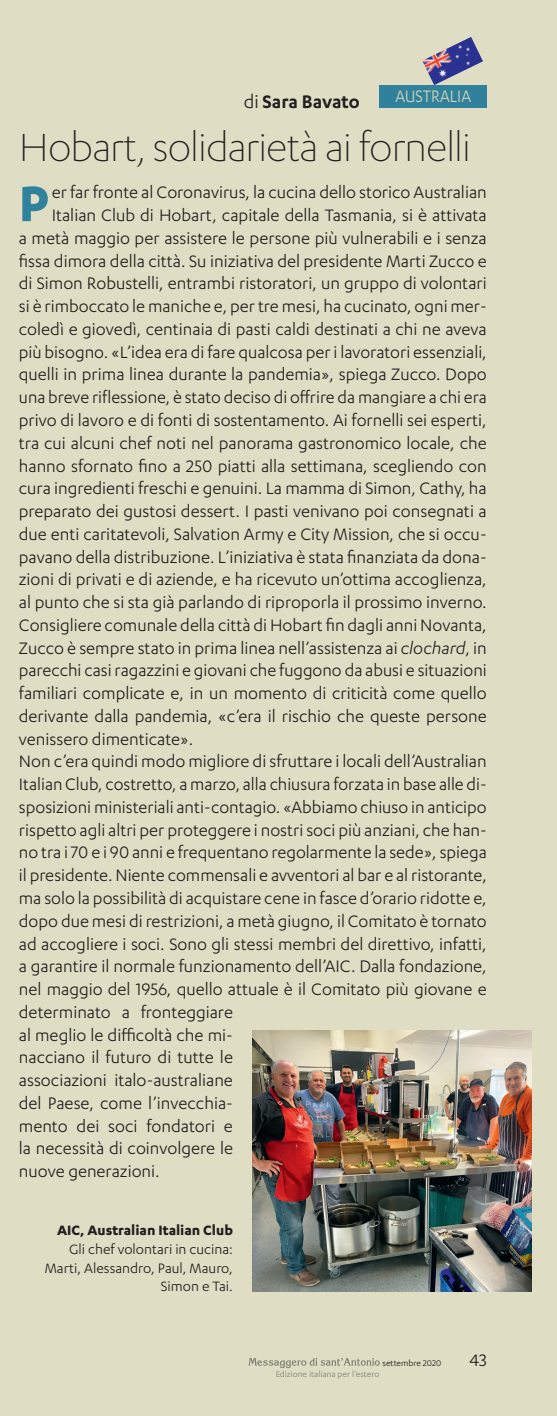
<style>
.page{position:relative;width:557px;height:1416px;background:#fff}
.page>*{position:absolute;margin:0;border:0;box-sizing:border-box;transform-origin:0 0}
.t1{font:700 57.57px "Karbon";color:#30829c}
.t2{font:300 45.5px "Karbon";letter-spacing:-.02em;color:#231f20}
.t3{font:600 21px "Karbon";color:#231f20}
.t4{font:19.25px "Karbon";color:#231f20}
.t5{font:19.25px "Karbon";color:#d9d6b7;scale:.9 1}
.t6{font:15.75px/18.9px "Karbon";color:#231f20;text-align:right}
.t7{font:700 15.75px "Karbon";color:#231f20}
.t8{font:9.62px "Karbon";color:#939598}
.t9{font:9.62px "Karbon";color:#231f20}
.s1{font-weight:400}
.s2{font-style:italic}
</style>
<div class="page">
<div style="left:0;top:0;width:557px;height:1415px;background:#dfdec4"></div>
<img style="left:253px;top:1030px;width:278px;height:261px">
<svg style="left:248px;top:1358px;width:132px;height:9px"></svg>
<img style="left:422px;top:37px;width:61px;height:48px">
<div style="left:380px;top:85px;width:107px;height:23px;background:#30829c"></div>
<p class="t3" style="left:244px;top:90px;width:117px"><span class="s1">di</span> Sara Bavato</p>
<p class="t5" style="left:395px;top:86px;width:86px">AUSTRALIA</p>
<h2 class="t2" style="left:19px;top:122px;width:453px">Hobart, solidarietà ai fornelli</h2>
<h1 class="t1" style="left:19px;top:171px;width:31px">P</h1>
<p class="t4" style="left:52px;top:182px;width:436px">er far fronte al Coronavirus, la cucina dello storico Australian</p>
<p class="t4" style="left:52px;top:205px;width:436px">Italian Club di Hobart, capitale della Tasmania, si è attivata</p>
<p class="t4" style="left:19px;top:227px;width:469px">a metà maggio per assistere le persone più vulnerabili e i senza</p>
<p class="t4" style="left:19px;top:250px;width:469px">fissa dimora della città. Su iniziativa del presidente Marti Zucco e</p>
<p class="t4" style="left:19px;top:273px;width:469px">di Simon Robustelli, entrambi ristoratori, un gruppo di volontari</p>
<p class="t4" style="left:19px;top:296px;width:469px">si è rimboccato le maniche e, per tre mesi, ha cucinato, ogni mer-</p>
<p class="t4" style="left:19px;top:318px;width:469px">coledì e giovedì, centinaia di pasti caldi destinati a chi ne aveva</p>
<p class="t4" style="left:19px;top:341px;width:469px">più bisogno. «L’idea era di fare qualcosa per i lavoratori essenziali,</p>
<p class="t4" style="left:19px;top:364px;width:469px">quelli in prima linea durante la pandemia», spiega Zucco. Dopo</p>
<p class="t4" style="left:19px;top:387px;width:469px">una breve riflessione, è stato deciso di offrire da mangiare a chi era</p>
<p class="t4" style="left:19px;top:409px;width:469px">privo di lavoro e di fonti di sostentamento. Ai fornelli sei esperti,</p>
<p class="t4" style="left:19px;top:432px;width:469px">tra cui alcuni chef noti nel panorama gastronomico locale, che</p>
<p class="t4" style="left:19px;top:455px;width:469px">hanno sfornato fino a 250 piatti alla settimana, scegliendo con</p>
<p class="t4" style="left:19px;top:478px;width:469px">cura ingredienti freschi e genuini. La mamma di Simon, Cathy, ha</p>
<p class="t4" style="left:19px;top:500px;width:469px">preparato dei gustosi dessert. I pasti venivano poi consegnati a</p>
<p class="t4" style="left:19px;top:523px;width:469px">due enti caritatevoli, Salvation Army e City Mission, che si occu-</p>
<p class="t4" style="left:19px;top:546px;width:469px">pavano della distribuzione. L’iniziativa è stata finanziata da dona-</p>
<p class="t4" style="left:19px;top:569px;width:469px">zioni di privati e di aziende, e ha ricevuto un’ottima accoglienza,</p>
<p class="t4" style="left:19px;top:591px;width:469px">al punto che si sta già parlando di riproporla il prossimo inverno.</p>
<p class="t4" style="left:19px;top:614px;width:469px">Consigliere comunale della città di Hobart fin dagli anni Novanta,</p>
<p class="t4" style="left:19px;top:637px;width:469px">Zucco è sempre stato in prima linea nell’assistenza ai <span class="s2">clochard</span>, in</p>
<p class="t4" style="left:19px;top:660px;width:469px">parecchi casi ragazzini e giovani che fuggono da abusi e situazioni</p>
<p class="t4" style="left:19px;top:682px;width:469px">familiari complicate e, in un momento di criticità come quello</p>
<p class="t4" style="left:19px;top:705px;width:469px">derivante dalla pandemia, «c’era il rischio che queste persone</p>
<p class="t4" style="left:19px;top:728px;width:176px">venissero dimenticate».</p>
<p class="t4" style="left:19px;top:751px;width:469px">Non c’era quindi modo migliore di sfruttare i locali dell’Australian</p>
<p class="t4" style="left:19px;top:773px;width:469px">Italian Club, costretto, a marzo, alla chiusura forzata in base alle di-</p>
<p class="t4" style="left:19px;top:796px;width:469px">sposizioni ministeriali anti-contagio. «Abbiamo chiuso in anticipo</p>
<p class="t4" style="left:19px;top:819px;width:469px">rispetto agli altri per proteggere i nostri soci più anziani, che han-</p>
<p class="t4" style="left:19px;top:842px;width:469px">no tra i 70 e i 90 anni e frequentano regolarmente la sede», spiega</p>
<p class="t4" style="left:19px;top:864px;width:469px">il presidente. Niente commensali e avventori al bar e al ristorante,</p>
<p class="t4" style="left:19px;top:887px;width:469px">ma solo la possibilità di acquistare cene in fasce d’orario ridotte e,</p>
<p class="t4" style="left:19px;top:910px;width:469px">dopo due mesi di restrizioni, a metà giugno, il Comitato è tornato</p>
<p class="t4" style="left:19px;top:933px;width:469px">ad accogliere i soci. Sono gli stessi membri del direttivo, infatti,</p>
<p class="t4" style="left:19px;top:955px;width:469px">a garantire il normale funzionamento dell’AIC. Dalla fondazione,</p>
<p class="t4" style="left:19px;top:978px;width:469px">nel maggio del 1956, quello attuale è il Comitato più giovane e</p>
<p class="t4" style="left:19px;top:1001px;width:216px">determinato a fronteggiare</p>
<p class="t4" style="left:19px;top:1024px;width:216px">al meglio le difficoltà che mi-</p>
<p class="t4" style="left:19px;top:1046px;width:216px">nacciano il futuro di tutte le</p>
<p class="t4" style="left:19px;top:1069px;width:216px">associazioni italo-australiane</p>
<p class="t4" style="left:19px;top:1092px;width:216px">del Paese, come l’invecchia-</p>
<p class="t4" style="left:19px;top:1115px;width:216px">mento dei soci fondatori e</p>
<p class="t4" style="left:19px;top:1137px;width:216px">la necessità di coinvolgere le</p>
<p class="t4" style="left:19px;top:1160px;width:142px">nuove generazioni.</p>
<p class="t7" style="left:57px;top:1220px;width:177px">AIC, Australian Italian Club</p>
<p class="t6" style="left:45px;top:1238px;width:190px">Gli chef volontari in cucina:<br>Marti, Alessandro, Paul, Mauro,<br>Simon e Tai.</p>
<p class="t9" style="left:382px;top:1357px;width:60px">settembre 2020</p>
<p class="t4" style="left:469px;top:1349px;width:19px">43</p>
<p class="t8" style="left:275px;top:1368px;width:106px">Edizione italiana per l’estero</p>
</div>
